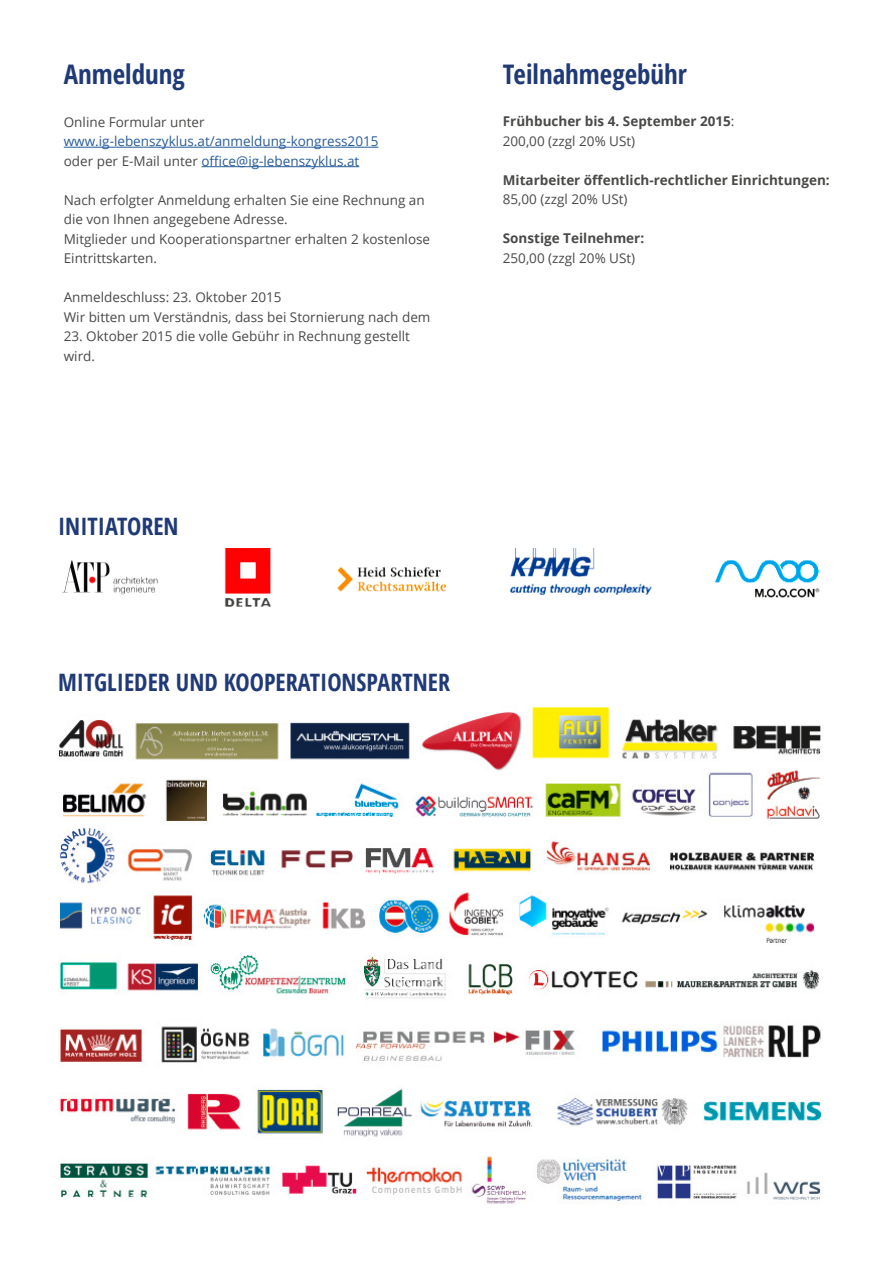
<style>
.page{position:relative;width:893px;height:1263px;background:#fff}
.page>*{position:absolute;margin:0;border:0;box-sizing:border-box;transform-origin:0 0}
.t1{font:700 condensed 27px "Open Sans";color:#203a77}
.t2{font:700 condensed 24px "Open Sans";color:#203a77}
.t3{font:13.5px/19.5px "Open Sans";color:#494948}
.t4{font:700 13.5px/19.5px "Open Sans";color:#494948}
.t5{font:13.5px/19.5px "Open Sans";color:#275b9b}
.s1{color:#494948}
.s2{font-weight:400}
</style>
<div class="page">
<hr style="left:64px;top:147px;width:314px;height:1px;background:#275b9b">
<hr style="left:201px;top:166px;width:158px;height:1px;background:#275b9b">
<img style="left:62px;top:548px;width:758px;height:59px">
<img style="left:58px;top:706px;width:765px;height:498px">
<h1 class="t1" style="left:64px;top:56px;width:123px">Anmeldung</h1>
<p class="t3" style="left:64px;top:112px;width:142px">Online Formular unter</p>
<p class="t5" style="left:64px;top:131px;width:316px">www.ig-lebenszyklus.at/anmeldung-kongress2015 <span class="s1">oder per E-Mail unter</span> office@ig-lebenszyklus.at</p>
<p class="t3" style="left:64px;top:190px;width:368px">Nach erfolgter Anmeldung erhalten Sie eine Rechnung an die von Ihnen angegebene Adresse.<br>Mitglieder und Kooperationspartner erhalten 2 kostenlose Eintrittskarten.</p>
<p class="t3" style="left:64px;top:287px;width:368px">Anmeldeschluss: 23. Oktober 2015<br>Wir bitten um Verständnis, dass bei Stornierung nach dem</p>
<p class="t3" style="left:64px;top:326px;width:348px">23. Oktober 2015 die volle Gebühr in Rechnung gestellt wird.</p>
<h1 class="t1" style="left:503px;top:56px;width:186px">Teilnahmegebühr</h1>
<p class="t4" style="left:503px;top:111px;width:233px">Frühbucher bis 4. September 2015<span class="s2">:<br>200,00 (zzgl 20% USt)</span></p>
<p class="t4" style="left:503px;top:170px;width:328px">Mitarbeiter öffentlich-rechtlicher Einrichtungen:</p>
<p class="t3" style="left:503px;top:189px;width:126px">85,00 (zzgl 20% USt)</p>
<p class="t4" style="left:503px;top:228px;width:143px">Sonstige Teilnehmer:</p>
<p class="t3" style="left:503px;top:248px;width:134px">250,00 (zzgl 20% USt)</p>
<h2 class="t2" style="left:58px;top:509px;width:122px">INITIATOREN</h2>
<h2 class="t2" style="left:58px;top:665px;width:393px">MITGLIEDER UND KOOPERATIONSPARTNER</h2>
</div>
